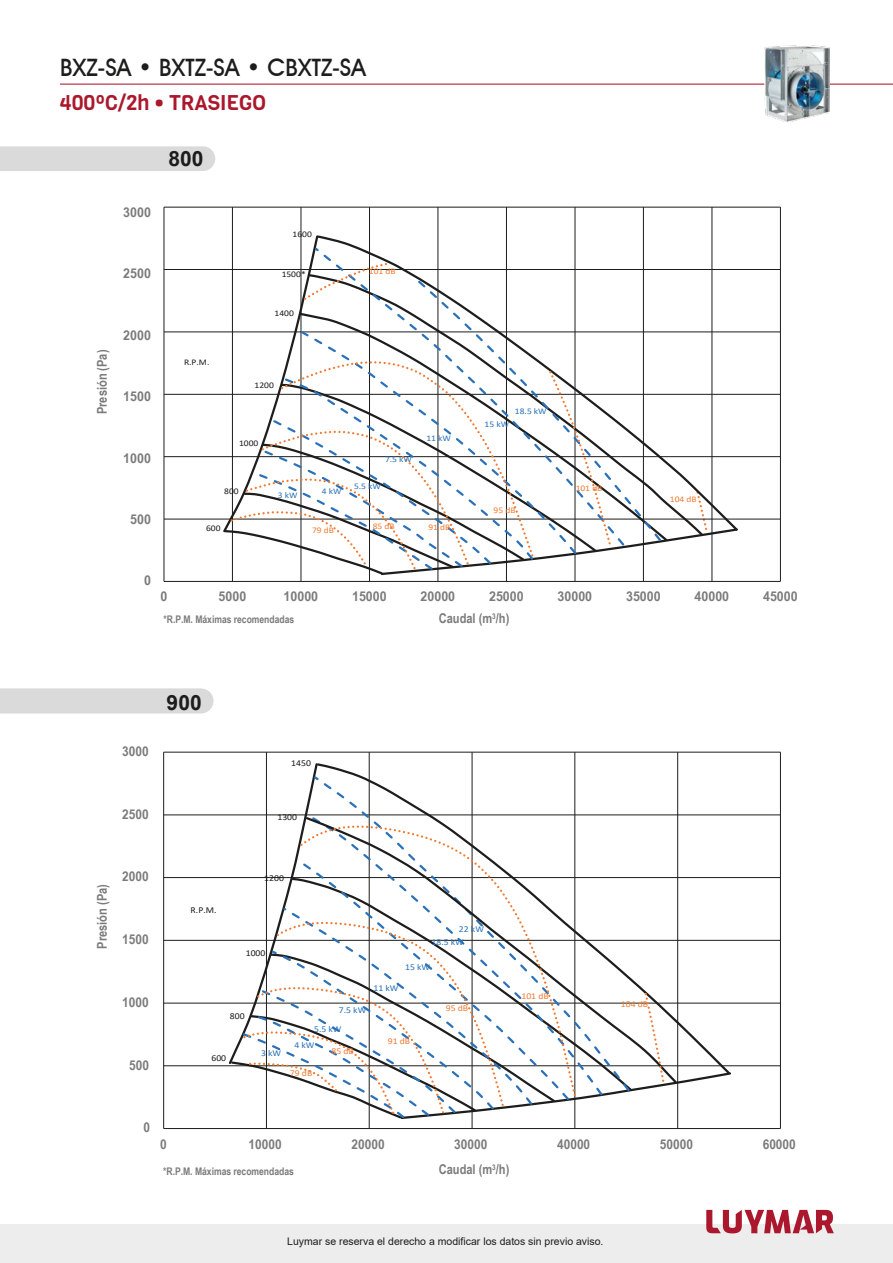
<style>
.page{position:relative;width:893px;height:1263px;background:#fff}
.page>*{position:absolute;margin:0;border:0;box-sizing:border-box;transform-origin:0 0}
.t1{font:500 24px "Avant Garde IT Cby BT";color:#1d1d1b}
.t2{font:21px "Viga";letter-spacing:-.005em;color:#ab182d}
.t3{font:700 21px "Arial";color:#1d1d1b}
.t4{font:700 13.5px "Arial Narrow";color:#7b7b7b;scale:1.12 1}
.t5{font:700 13.5px "Arial Narrow";color:#7b7b7b;scale:1.08 1}
.t6{font:700 13.5px "Arial Narrow";color:#7b7b7b}
.t7{font:10.5px "Arial";color:#1d1d1b}
.t8{font:700 10.5px "Arial Narrow";letter-spacing:-.005em;color:#7b7b7b}
.t9{font:9px/13.5px "Calibri";color:#2a71b8;scale:1.08 1}
.t10{font:9px "Calibri";letter-spacing:.005em;color:#1d1d1b;scale:1.08 1}
.t11{font:9px "Calibri";letter-spacing:-.005em;color:#ef7c35;scale:1.08 1}
.t12{font:8.7px "Calibri";letter-spacing:.005em;color:#1d1d1b;scale:1.1 1}
.t13{font:8.7px "Calibri";color:#ef7c35;scale:1.1 1}
.t14{font:8.7px "Calibri";color:#2a71b8;scale:1.1 1}
</style>
<div class="page">
<div style="left:0;top:146px;width:215px;height:25px;background:#dadada"></div>
<div style="left:0;top:689px;width:213px;height:24px;background:#dadada"></div>
<hr style="left:164px;top:519px;width:616px;height:1px;background:#1d1d1b">
<hr style="left:164px;top:456px;width:616px;height:1px;background:#1d1d1b">
<hr style="left:164px;top:394px;width:616px;height:1px;background:#1d1d1b">
<hr style="left:164px;top:332px;width:616px;height:1px;background:#1d1d1b">
<hr style="left:164px;top:269px;width:616px;height:1px;background:#1d1d1b">
<hr style="left:164px;top:207px;width:616px;height:1px;background:#1d1d1b">
<hr style="left:232px;top:207px;width:1px;height:374px;background:#1d1d1b">
<hr style="left:301px;top:207px;width:1px;height:374px;background:#1d1d1b">
<hr style="left:369px;top:207px;width:1px;height:374px;background:#1d1d1b">
<hr style="left:438px;top:207px;width:1px;height:374px;background:#1d1d1b">
<hr style="left:506px;top:207px;width:1px;height:374px;background:#1d1d1b">
<hr style="left:575px;top:207px;width:1px;height:374px;background:#1d1d1b">
<hr style="left:643px;top:207px;width:1px;height:374px;background:#1d1d1b">
<hr style="left:712px;top:207px;width:1px;height:374px;background:#1d1d1b">
<hr style="left:780px;top:207px;width:1px;height:374px;background:#1d1d1b">
<hr style="left:164px;top:207px;width:1px;height:374px;background:#1d1d1b">
<hr style="left:164px;top:581px;width:616px;height:1px;background:#1d1d1b">
<svg style="left:221px;top:235px;width:518px;height:341px"></svg>
<svg style="left:279px;top:360px;width:257px;height:200px"></svg>
<svg style="left:302px;top:261px;width:311px;height:288px"></svg>
<hr style="left:164px;top:1065px;width:616px;height:1px;background:#1d1d1b">
<hr style="left:164px;top:1003px;width:616px;height:1px;background:#1d1d1b">
<hr style="left:164px;top:940px;width:616px;height:1px;background:#1d1d1b">
<hr style="left:164px;top:877px;width:616px;height:1px;background:#1d1d1b">
<hr style="left:164px;top:815px;width:616px;height:1px;background:#1d1d1b">
<hr style="left:164px;top:752px;width:616px;height:1px;background:#1d1d1b">
<hr style="left:266px;top:752px;width:1px;height:376px;background:#1d1d1b">
<hr style="left:369px;top:752px;width:1px;height:376px;background:#1d1d1b">
<hr style="left:472px;top:752px;width:1px;height:376px;background:#1d1d1b">
<hr style="left:575px;top:752px;width:1px;height:376px;background:#1d1d1b">
<hr style="left:677px;top:752px;width:1px;height:376px;background:#1d1d1b">
<hr style="left:780px;top:752px;width:1px;height:376px;background:#1d1d1b">
<hr style="left:163px;top:752px;width:1px;height:376px;background:#1d1d1b">
<hr style="left:164px;top:1128px;width:616px;height:1px;background:#1d1d1b">
<svg style="left:227px;top:762px;width:506px;height:358px"></svg>
<hr style="left:60px;top:84px;width:833px;height:1px;background:#ab182d">
<div style="left:0;top:1224px;width:893px;height:39px;background:#ededed"></div>
<svg style="left:706px;top:1210px;width:128px;height:23px"></svg>
<img style="left:765px;top:45px;width:64px;height:76px">
<h1 class="t1" style="left:60px;top:53px;width:307px">BXZ-SA • BXTZ-SA • CBXTZ-SA</h1>
<h2 class="t2" style="left:60px;top:88px;width:208px">400ºC/2h • TRASIEGO</h2>
<p class="t4" style="left:123px;top:202px;width:26px">3000</p>
<p class="t4" style="left:123px;top:263px;width:26px">2500</p>
<p class="t6" style="left:92px;top:414px;width:66px;rotate:-90deg">Presión (Pa)</p>
<p class="t4" style="left:123px;top:325px;width:26px">2000</p>
<p class="t4" style="left:123px;top:386px;width:26px">1500</p>
<p class="t4" style="left:123px;top:448px;width:26px">1000</p>
<p class="t4" style="left:130px;top:509px;width:20px">500</p>
<h2 class="t3" style="left:169px;top:144px;width:37px">800</h2>
<p class="t12" style="left:184px;top:356px;width:25px">R.P.M.</p>
<p class="t12" style="left:293px;top:228px;width:19px">1600</p>
<p class="t12" style="left:282px;top:268px;width:23px">1500*</p>
<p class="t12" style="left:275px;top:307px;width:19px">1400</p>
<p class="t12" style="left:255px;top:379px;width:19px">1200</p>
<p class="t13" style="left:369px;top:265px;width:26px">101 dB</p>
<p class="t12" style="left:239px;top:437px;width:19px">1000</p>
<p class="t14" style="left:426px;top:432px;width:24px">11 kW</p>
<p class="t14" style="left:385px;top:453px;width:26px">7.5 kW</p>
<p class="t12" style="left:224px;top:485px;width:15px">800</p>
<p class="t14" style="left:278px;top:489px;width:19px">3 kW</p>
<p class="t14" style="left:322px;top:485px;width:19px">4 kW</p>
<p class="t14" style="left:354px;top:480px;width:26px">5.5 kW</p>
<p class="t12" style="left:206px;top:522px;width:15px">600</p>
<p class="t13" style="left:312px;top:524px;width:22px">79 dB</p>
<p class="t13" style="left:373px;top:520px;width:22px">85 dB</p>
<p class="t13" style="left:428px;top:521px;width:22px">91 dB</p>
<p class="t14" style="left:515px;top:405px;width:30px">18.5 kW</p>
<p class="t14" style="left:485px;top:418px;width:24px">15 kW</p>
<p class="t13" style="left:494px;top:504px;width:22px">95 dB</p>
<p class="t13" style="left:576px;top:482px;width:26px">101 dB</p>
<p class="t13" style="left:670px;top:493px;width:26px">104 dB</p>
<p class="t4" style="left:144px;top:570px;width:8px">0</p>
<p class="t4" style="left:160px;top:586px;width:8px">0</p>
<p class="t4" style="left:218px;top:586px;width:26px">5000</p>
<p class="t4" style="left:283px;top:586px;width:32px">10000</p>
<p class="t4" style="left:352px;top:586px;width:32px">15000</p>
<p class="t4" style="left:421px;top:586px;width:32px">20000</p>
<p class="t4" style="left:489px;top:586px;width:33px">25000</p>
<p class="t4" style="left:557px;top:586px;width:32px">30000</p>
<p class="t4" style="left:626px;top:586px;width:32px">35000</p>
<p class="t4" style="left:694px;top:586px;width:32px">40000</p>
<p class="t4" style="left:763px;top:586px;width:33px">45000</p>
<p class="t8" style="left:164px;top:611px;width:132px">*R.P.M. Máximas recomendadas</p>
<p class="t6" style="left:439px;top:608px;width:72px">Caudal (m<sup>3</sup>/h)</p>
<p class="t5" style="left:122px;top:741px;width:26px">3000</p>
<h2 class="t3" style="left:167px;top:688px;width:37px">900</h2>
<p class="t5" style="left:122px;top:804px;width:26px">2500</p>
<p class="t10" style="left:291px;top:756px;width:20px">1450</p>
<p class="t10" style="left:277px;top:810px;width:20px">1300</p>
<p class="t6" style="left:92px;top:949px;width:66px;rotate:-90deg">Presión (Pa)</p>
<p class="t5" style="left:122px;top:866px;width:26px">2000</p>
<p class="t5" style="left:122px;top:929px;width:26px">1500</p>
<p class="t5" style="left:122px;top:992px;width:26px">1000</p>
<p class="t5" style="left:129px;top:1055px;width:20px">500</p>
<p class="t10" style="left:264px;top:872px;width:20px">1200</p>
<p class="t10" style="left:191px;top:904px;width:26px">R.P.M.</p>
<p class="t10" style="left:246px;top:947px;width:20px">1000</p>
<p class="t10" style="left:230px;top:1010px;width:15px">800</p>
<p class="t10" style="left:211px;top:1052px;width:15px">600</p>
<p class="t9" style="left:261px;top:1046px;width:20px">3 kW</p>
<p class="t9" style="left:314px;top:1000px;width:50px;line-height:19.2px;text-indent:25px">7.5 kW<br>5.5 kW</p>
<p class="t9" style="left:294px;top:1038px;width:20px">4 kW</p>
<p class="t11" style="left:290px;top:1066px;width:22px">79 dB</p>
<p class="t11" style="left:331px;top:1044px;width:22px">85 dB</p>
<p class="t9" style="left:431px;top:922px;width:50px;text-indent:27px">22 kW<br>18.5 kW</p>
<p class="t9" style="left:405px;top:960px;width:25px">15 kW</p>
<p class="t9" style="left:373px;top:981px;width:25px">11 kW</p>
<p class="t11" style="left:388px;top:1035px;width:22px">91 dB</p>
<p class="t11" style="left:446px;top:1002px;width:22px">95 dB</p>
<p class="t11" style="left:521px;top:990px;width:27px">101 dB</p>
<p class="t11" style="left:621px;top:998px;width:27px">104 dB</p>
<p class="t5" style="left:143px;top:1117px;width:8px">0</p>
<p class="t5" style="left:160px;top:1134px;width:8px">0</p>
<p class="t5" style="left:249px;top:1134px;width:32px">10000</p>
<p class="t5" style="left:351px;top:1134px;width:32px">20000</p>
<p class="t5" style="left:454px;top:1134px;width:32px">30000</p>
<p class="t5" style="left:557px;top:1134px;width:32px">40000</p>
<p class="t5" style="left:660px;top:1134px;width:32px">50000</p>
<p class="t5" style="left:763px;top:1134px;width:32px">60000</p>
<p class="t8" style="left:163px;top:1163px;width:132px">*R.P.M. Máximas recomendadas</p>
<p class="t6" style="left:439px;top:1159px;width:72px">Caudal (m<sup>3</sup>/h)</p>
<p class="t7" style="left:287px;top:1234px;width:318px">Luymar se reserva el derecho a modificar los datos sin previo aviso.</p>
</div>
